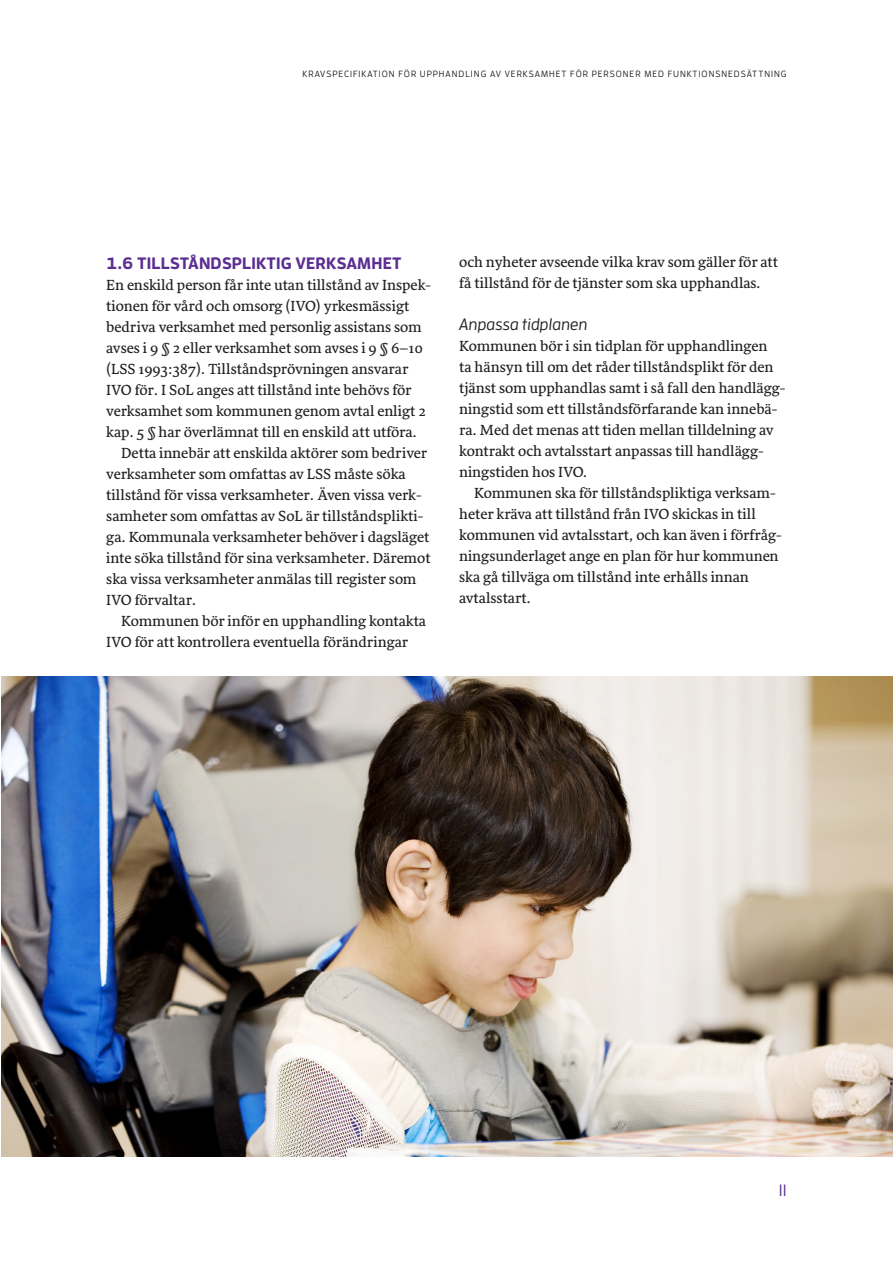
<style>
.page{position:relative;width:893px;height:1263px;background:#fff}
.page>*{position:absolute;margin:0;border:0;box-sizing:border-box;transform-origin:0 0}
.Rubrik_2{font:700 16.5px "Enzo OT";letter-spacing:.01em;color:#5b2e91}
.Rubrik_3{font:italic 500 16.5px "Enzo OT";color:#231f20}
.t1{font:500 16.5px "Enzo OT";color:#5b2e91}
.Brödtext_1_a{font:15px/21px "Sirba";color:#231f20}
.t2{font:500 9px "Enzo OT";letter-spacing:.11em;color:#231f20}
</style>
<div class="page">
<img style="left:1px;top:676px;width:892px;height:481px">
<p class="t2" style="left:303px;top:68px;width:486px">KRAVSPECIFIKATION FÖR UPPHANDLING AV VERKSAMHET FÖR PERSONER MED FUNKTIONSNEDSÄTTNING</p>
<h2 class="Rubrik_2" style="left:106px;top:253px;width:297px">1.6 TILLSTÅNDSPLIKTIG VERKSAMHET</h2>
<p class="Brödtext_1_a" style="left:106px;top:275px;width:326px">En enskild person får inte utan tillstånd av Inspek&shy;tionen för vård och omsorg (IVO) yrkesmässigt bedriva verksamhet med personlig assistans som avses i 9 § 2 eller verksamhet som avses i 9 § 6–10 (LSS 1993:387). Tillståndsprövningen ansvarar IVO för. I SoL anges att tillstånd inte behövs för verksamhet som kommunen genom avtal enligt 2 kap. 5 § har överlämnat till en enskild att utföra.</p>
<p class="Brödtext_1_a" style="left:106px;top:443px;width:326px;text-indent:15px">Detta innebär att enskilda aktörer som bedriver verksamheter som omfattas av LSS måste söka tillstånd för vissa verksamheter. Även vissa verk&shy;samheter som omfattas av SoL är tillståndsplikti&shy;ga. Kommunala verksamheter behöver i dagsläget inte söka tillstånd för sina verksamheter. Däremot ska vissa verksamheter anmälas till register som IVO förvaltar.</p>
<p class="Brödtext_1_a" style="left:106px;top:611px;width:321px;text-indent:15px">Kommunen bör inför en upphandling kontakta<br>IVO för att kontrollera eventuella förändringar</p>
<p class="Brödtext_1_a" style="left:459px;top:252px;width:320px">och nyheter avseende vilka krav som gäller för att få tillstånd för de tjänster som ska upphandlas.</p>
<h3 class="Rubrik_3" style="left:459px;top:314px;width:130px">Anpassa tidplanen</h3>
<p class="Brödtext_1_a" style="left:459px;top:336px;width:328px">Kommunen bör i sin tidplan för upphandlingen<br>ta hänsyn till om det råder tillståndsplikt för den tjänst som upphandlas samt i så fall den handlägg&shy;ningstid som ett tillståndsförfarande kan innebä&shy;ra. Med det menas att tiden mellan tilldelning av kontrakt och avtalsstart anpassas till handlägg&shy;ningstiden hos IVO.</p>
<p class="Brödtext_1_a" style="left:459px;top:483px;width:324px;text-indent:15px">Kommunen ska för tillståndspliktiga verksam&shy;heter kräva att tillstånd från IVO skickas in till kommunen vid avtalsstart, och kan även i förfråg&shy;ningsunderlaget ange en plan för hur kommunen ska gå tillväga om tillstånd inte erhålls innan avtalsstart.</p>
<p class="t1" style="left:779px;top:1180px;width:9px">11</p>
</div>
